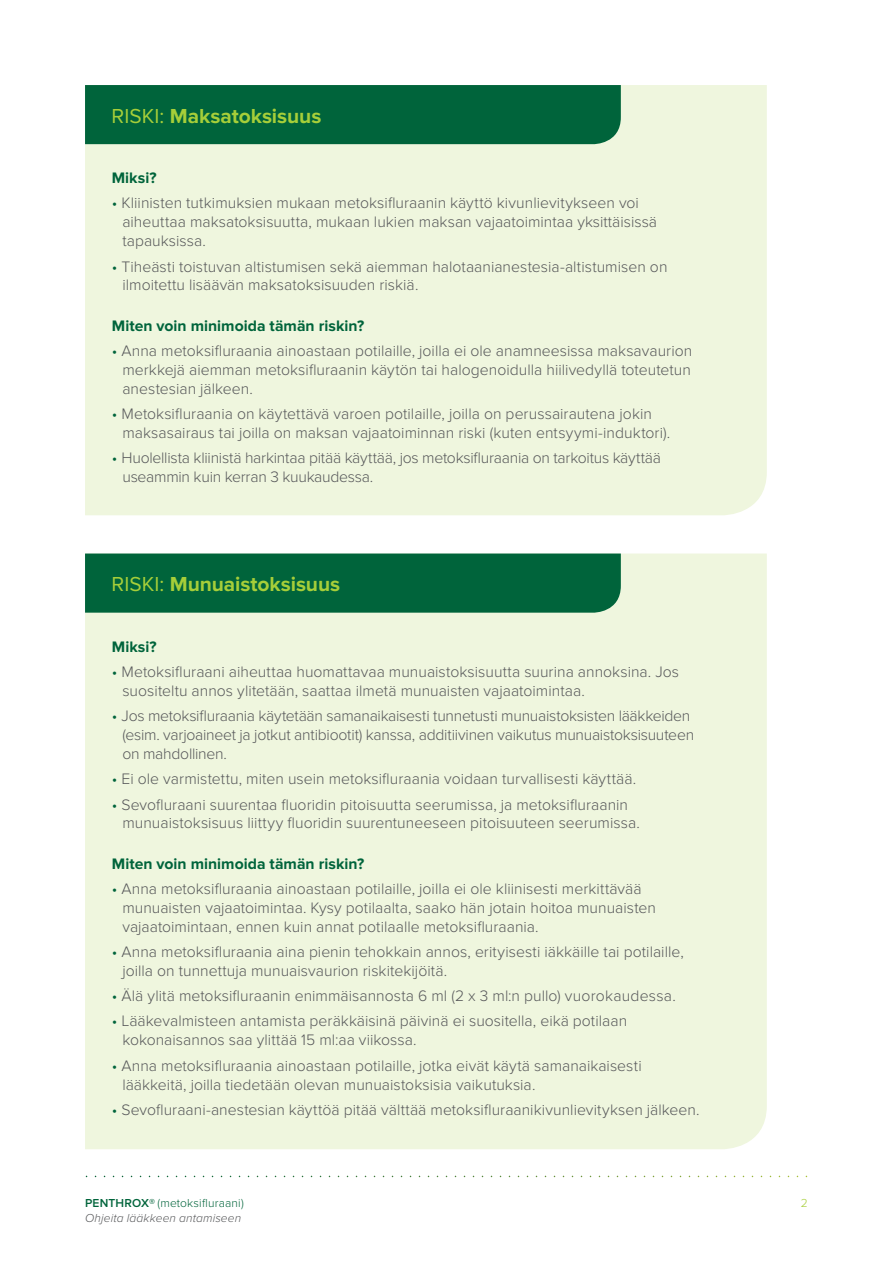
<style>
.page{position:relative;width:893px;height:1263px;background:#fff}
.page>*{position:absolute;margin:0;border:0;box-sizing:border-box;transform-origin:0 0}
.t1{font:700 21px "Proxima Nova";color:#a6ce39}
.t2{font:300 15.75px/18.9px "Proxima Nova";color:#57585a}
.t3{font:700 15.75px "Proxima Nova";color:#00643b}
.t4{font:italic 300 12px/14.4px "Proxima Nova";letter-spacing:.01em;color:#57585a}
.t5{font:300 12px "Proxima Nova";color:#a6ce39}
.s1{font-weight:400}
.s2{color:#00643b}
.s3{font-weight:600;font-style:normal;color:#00643b}
.s4{font-style:normal;color:#00643b}
</style>
<div class="page">
<svg style="left:86px;top:1176px;width:721px;height:1px"></svg>
<div style="left:85px;top:85px;width:682px;height:430px;background:#eff6de"></div>
<div style="left:85px;top:553px;width:682px;height:596px;background:#eff6de"></div>
<div style="left:85px;top:85px;width:536px;height:59px;background:#00643b"></div>
<div style="left:85px;top:553px;width:536px;height:60px;background:#00643b"></div>
<p class="t1" style="left:112px;top:104px;width:211px"><span class="s1">RISKI:</span> Maksatoksisuus</p>
<p class="t3" style="left:112px;top:169px;width:46px">Miksi?</p>
<p class="t2" style="left:122px;top:194px;width:536px;text-indent:-11px"><span class="s2">•</span> Kliinisten tutkimuksien mukaan metoksifluraanin käyttö kivunlievitykseen voi aiheuttaa maksatoksisuutta, mukaan lukien maksan vajaatoimintaa yksittäisissä tapauksissa.</p>
<p class="t2" style="left:122px;top:257px;width:547px;text-indent:-11px"><span class="s2">•</span> Tiheästi toistuvan altistumisen sekä aiemman halotaanianestesia-altistumisen on ilmoitettu lisäävän maksatoksisuuden riskiä.</p>
<p class="t3" style="left:112px;top:316px;width:254px">Miten voin minimoida tämän riskin?</p>
<p class="t2" style="left:122px;top:341px;width:571px;text-align:justify;text-indent:-11px"><span class="s2">•</span> Anna metoksifluraania ainoastaan potilaille, joilla ei ole anamneesissa maksavaurion merkkejä aiemman metoksifluraanin käytön tai halogenoidulla hiilivedyllä toteutetun anestesian jälkeen.</p>
<p class="t2" style="left:122px;top:404px;width:549px;text-indent:-11px"><span class="s2">•</span> Metoksifluraania on käytettävä varoen potilaille, joilla on perussairautena jokin maksasairaus tai joilla on maksan vajaatoiminnan riski (kuten entsyymi-induktori).</p>
<p class="t2" style="left:122px;top:449px;width:540px;text-indent:-11px"><span class="s2">•</span> Huolellista kliinistä harkintaa pitää käyttää, jos metoksifluraania on tarkoitus käyttää useammin kuin kerran 3 kuukaudessa.</p>
<p class="t1" style="left:112px;top:572px;width:230px"><span class="s1">RISKI:</span> Munuaistoksisuus</p>
<p class="t3" style="left:112px;top:637px;width:46px">Miksi?</p>
<p class="t2" style="left:122px;top:662px;width:558px;text-indent:-11px"><span class="s2">•</span> Metoksifluraani aiheuttaa huomattavaa munuaistoksisuutta suurina annoksina. Jos suositeltu annos ylitetään, saattaa ilmetä munuaisten vajaatoimintaa.</p>
<p class="t2" style="left:122px;top:707px;width:573px;text-indent:-11px"><span class="s2">•</span> Jos metoksifluraania käytetään samanaikaisesti tunnetusti munuaistoksisten lääkkeiden (esim. varjoaineet ja jotkut antibiootit) kanssa, additiivinen vaikutus munuaistoksisuuteen on mahdollinen.</p>
<p class="t2" style="left:112px;top:770px;width:526px"><span class="s2">•</span> Ei ole varmistettu, miten usein metoksifluraania voidaan turvallisesti käyttää.</p>
<p class="t2" style="left:122px;top:795px;width:519px;text-indent:-11px"><span class="s2">•</span> Sevofluraani suurentaa fluoridin pitoisuutta seerumissa, ja metoksifluraanin munuaistoksisuus liittyy fluoridin suurentuneeseen pitoisuuteen seerumissa.</p>
<p class="t3" style="left:112px;top:854px;width:254px">Miten voin minimoida tämän riskin?</p>
<p class="t2" style="left:122px;top:879px;width:535px;text-indent:-11px"><span class="s2">•</span> Anna metoksifluraania ainoastaan potilaille, joilla ei ole kliinisesti merkittävää munuaisten vajaatoimintaa. Kysy potilaalta, saako hän jotain hoitoa munuaisten vajaatoimintaan, ennen kuin annat potilaalle metoksifluraania.</p>
<p class="t2" style="left:122px;top:942px;width:563px;text-indent:-11px"><span class="s2">•</span> Anna metoksifluraania aina pienin tehokkain annos, erityisesti iäkkäille tai potilaille, joilla on tunnettuja munuaisvaurion riskitekijöitä.</p>
<p class="t2" style="left:112px;top:987px;width:566px"><span class="s2">•</span> Älä ylitä metoksifluraanin enimmäisannosta 6 ml (2 x 3 ml:n pullo) vuorokaudessa.</p>
<p class="t2" style="left:122px;top:1012px;width:506px;text-indent:-11px"><span class="s2">•</span> Lääkevalmisteen antamista peräkkäisinä päivinä ei suositella, eikä potilaan kokonaisannos saa ylittää 15 ml:aa viikossa.</p>
<p class="t2" style="left:122px;top:1056px;width:521px;text-indent:-11px"><span class="s2">•</span> Anna metoksifluraania ainoastaan potilaille, jotka eivät käytä samanaikaisesti lääkkeitä, joilla tiedetään olevan munuaistoksisia vaikutuksia.</p>
<p class="t2" style="left:112px;top:1100px;width:589px"><span class="s2">•</span> Sevofluraani-anestesian käyttöä pitää välttää metoksifluraanikivunlievityksen jälkeen.</p>
<p class="t4" style="left:85px;top:1196px;width:160px"><span class="s3">PENTHROX®</span> <span class="s4">(metoksifluraani)<br></span>Ohjeita lääkkeen antamiseen</p>
<p class="t5" style="left:801px;top:1196px;width:8px">2</p>
</div>
